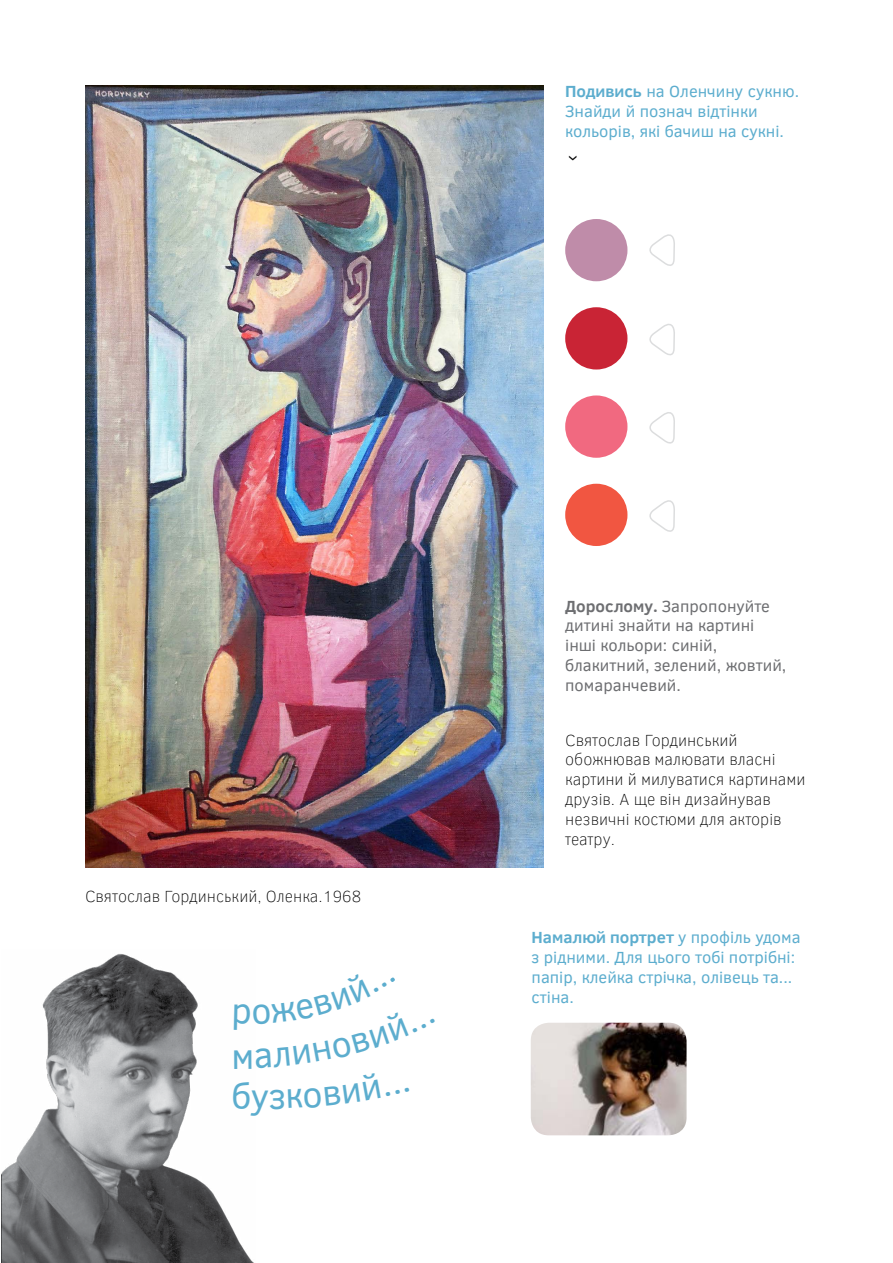
<style>
.page{position:relative;width:893px;height:1263px;background:#fff}
.page>*{position:absolute;margin:0;border:0;box-sizing:border-box;transform-origin:0 0}
.t1{font:36px "Clear Sans";color:#5cadce}
.t2{font:16.5px/19.8px "Clear Sans";color:#5cadce}
.t3{font:100 16.5px/19.8px "Clear Sans";color:#000}
.t4{font:16.5px/19.8px "Clear Sans";color:#6d6e71}
.t5{font:16.5px "Clear Sans";color:#000}
.s1{font-weight:700}
</style>
<div class="page">
<img style="left:85px;top:85px;width:459px;height:782px">
<div style="left:565px;top:484px;width:62px;height:62px;background:#f15641;border-radius:50%"></div>
<div style="left:565px;top:395px;width:62px;height:63px;background:#f16980;border-radius:50%"></div>
<div style="left:565px;top:307px;width:62px;height:62px;background:#c92435;border-radius:50%"></div>
<div style="left:565px;top:219px;width:62px;height:62px;background:#bf8ca9;border-radius:50%"></div>
<svg style="left:649px;top:500px;width:26px;height:32px"></svg>
<svg style="left:649px;top:412px;width:26px;height:32px"></svg>
<svg style="left:649px;top:324px;width:26px;height:32px"></svg>
<svg style="left:649px;top:234px;width:26px;height:32px"></svg>
<img style="left:531px;top:1023px;width:156px;height:112px">
<img style="left:1px;top:954px;width:253px;height:309px">
<svg style="left:233px;top:973px;width:21px;height:136px"></svg>
<p class="t2" style="left:565px;top:81px;width:235px"><span class="s1">Подивись</span> на Оленчину сукню.<br>Знайди й познач відтінки кольорів, які бачиш на сукні.</p>
<p class="t5" style="left:560px;top:161px;width:7px;rotate:-90deg">‹</p>
<p class="t3" style="left:85px;top:886px;width:278px">Святослав Гординський, Оленка.1968</p>
<h1 class="t1" style="left:231px;top:1032px;width:25px">м</h1>
<h1 class="t1" style="left:251px;top:1072px;width:20px">у</h1>
<p class="t4" style="left:565px;top:596px;width:223px"><span class="s1">Дорослому.</span> Запропонуйте дитині знайти на картині інші кольори: синій, блакитний, зелений, жовтий, помаранчевий.</p>
<p class="t3" style="left:565px;top:730px;width:242px">Святослав Гординський обожнював малювати власні картини й милуватися картинами друзів. А ще він дизайнував незвичні костюми для акторів театру.</p>
<p class="t2" style="left:532px;top:927px;width:271px"><span class="s1">Намалюй портрет</span> у профіль удома з рідними. Для цього тобі потрібні: папір, клейка стрічка, олівець та... стіна.</p>
</div>
